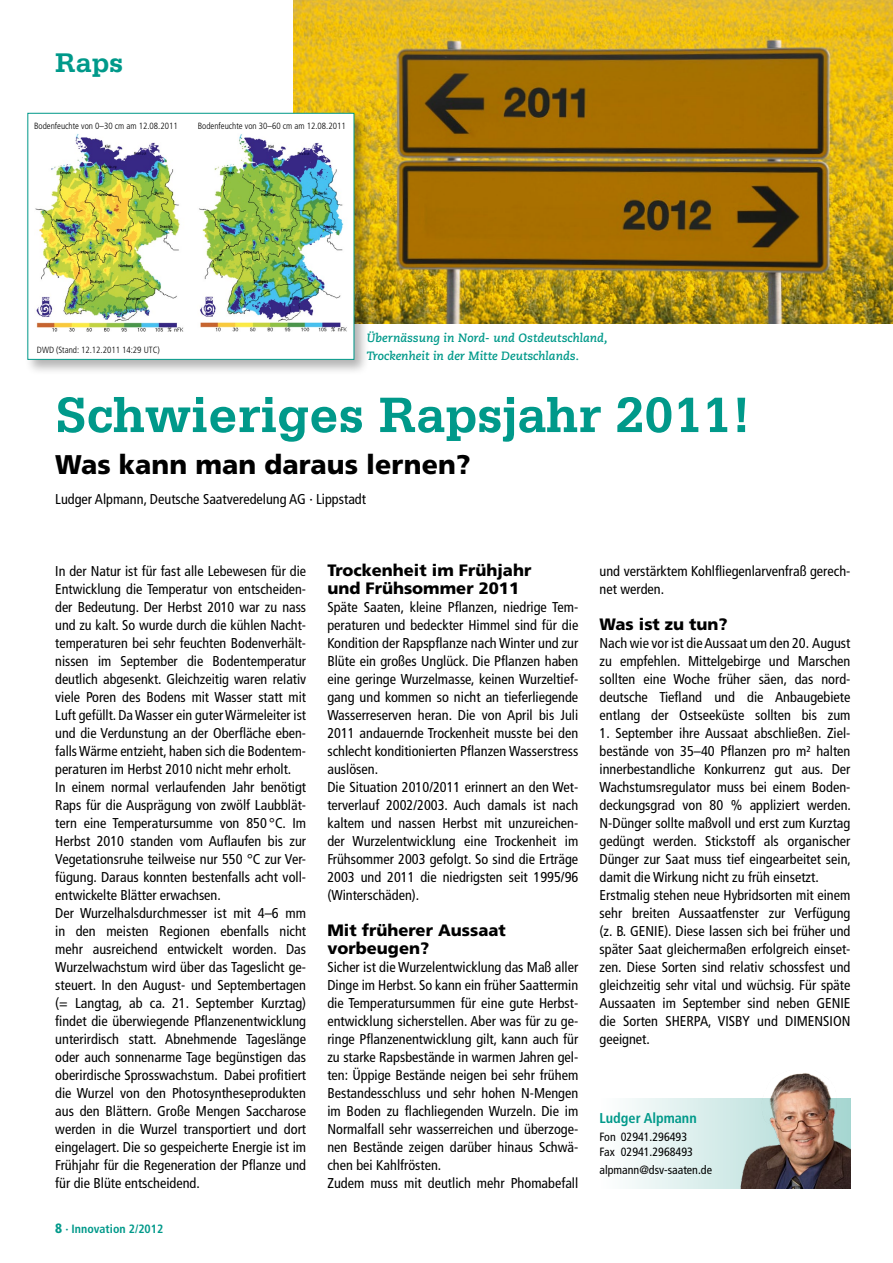
<style>
.page{position:relative;width:893px;height:1263px;background:#fff}
.page>*{position:absolute;margin:0;border:0;box-sizing:border-box;transform-origin:0 0}
.Headline{font:700 52.5px "Serifa";color:#00998a}
.t1{font:700 28.5px "Serifa";color:#00998a}
.Subhead_2__Zeile{font:900 27px "Frutiger";color:#000}
.Zwischenhead{font:900 16.5px/18px "Frutiger";color:#000}
.Fließtext{font:condensed 14.25px/18px "Frutiger";color:#000;text-align:justify}
.Autor{font:condensed 14.25px "Frutiger";color:#000}
.Autorenkasten_Name{font:700 condensed 14.25px "Frutiger";color:#00998a}
.BU_linksb{font:italic 700 12px/18px "Caecilia";color:#00998a}
.Autorenkasten_Tel__F{font:condensed 12px/14.4px "Frutiger";color:#000}
.t2{font:700 condensed 12px "Frutiger";color:#00998a}
.Quelle{font:300 condensed 9px "Frutiger";color:#000}
.s1{font-weight:900;font-size:13.5px}
</style>
<div class="page">
<img style="left:293px;top:0;width:600px;height:324px">
<svg style="left:629px;top:1098px;width:107px;height:90px;background:#e1f1ef"></svg>
<img style="left:736px;top:1075px;width:114px;height:113px">
<div style="left:25px;top:110px;width:345px;height:265px;background:#000;opacity:.3"></div>
<div style="left:27px;top:113px;width:327px;height:247px;background:#fff;border:1px solid #00998a"></div>
<img style="left:35px;top:134px;width:149px;height:197px">
<img style="left:199px;top:134px;width:148px;height:197px">
<p class="t1" style="left:55px;top:46px;width:70px">Raps</p>
<p class="Quelle" style="left:34px;top:121px;width:145px">Bodenfeuchte von 0–30 cm am 12.08.2011</p>
<p class="Quelle" style="left:198px;top:121px;width:149px">Bodenfeuchte von 30–60 cm am 12.08.2011</p>
<p class="Quelle" style="left:37px;top:344px;width:124px">DWD (Stand: 12.12.2011 14:29 UTC)</p>
<p class="BU_linksb" style="left:367px;top:329px;width:242px">Übernässung in Nord- und Ostdeutschland,<br>Trockenheit in der Mitte Deutschlands.</p>
<p class="Headline" style="left:55px;top:384px;width:698px">Schwieriges Rapsjahr 2011!</p>
<p class="Subhead_2__Zeile" style="left:55px;top:448px;width:417px">Was kann man daraus lernen?</p>
<p class="Autor" style="left:55px;top:491px;width:312px">Ludger Alpmann, Deutsche Saatveredelung AG · Lippstadt</p>
<p class="Fließtext" style="left:55px;top:562px;width:252px">In der Natur ist für fast alle Lebewesen für die Entwicklung die Temperatur von entscheiden&shy;der Bedeutung. Der Herbst 2010 war zu nass und zu kalt. So wurde durch die kühlen Nacht&shy;temperaturen bei sehr feuchten Bodenverhält&shy;nissen im September die Bodentemperatur deutlich abgesenkt. Gleichzeitig waren relativ viele Poren des Bodens mit Wasser statt mit Luft gefüllt. Da Wasser ein guter Wärmeleiter ist und die Verdunstung an der Oberfläche eben&shy;falls Wärme entzieht, haben sich die Bodentem&shy;peraturen im Herbst 2010 nicht mehr erholt.</p>
<p class="Fließtext" style="left:55px;top:778px;width:252px">In einem normal verlaufenden Jahr benötigt Raps für die Ausprägung von zwölf Laubblät&shy;tern eine Temperatursumme von 850 °C. Im Herbst 2010 standen vom Auflaufen bis zur Vegetationsruhe teilweise nur 550 °C zur Ver&shy;fügung. Daraus konnten bestenfalls acht voll&shy;entwickelte Blätter erwachsen.</p>
<p class="Fließtext" style="left:55px;top:904px;width:252px">Der Wurzelhalsdurchmesser ist mit 4–6 mm in den meisten Regionen ebenfalls nicht mehr ausreichend entwickelt worden. Das Wurzelwachstum wird über das Tageslicht ge&shy;steuert. In den August- und Septembertagen (= Langtag, ab ca. 21. September Kurztag) findet die überwiegende Pflanzenentwicklung unterirdisch statt. Abnehmende Tageslänge oder auch sonnenarme Tage begünstigen das oberirdische Sprosswachstum. Dabei profitiert die Wurzel von den Photosyntheseprodukten aus den Blättern. Große Mengen Saccharose werden in die Wurzel transportiert und dort eingelagert. Die so gespeicherte Energie ist im Frühjahr für die Regeneration der Pflanze und für die Blüte entscheidend.</p>
<p class="t2" style="left:55px;top:1222px;width:110px"><span class="s1">8</span> · Innovation 2/2012</p>
<p class="Zwischenhead" style="left:327px;top:561px;width:205px">Trockenheit im Frühjahr und Frühsommer 2011</p>
<p class="Fließtext" style="left:327px;top:598px;width:252px">Späte Saaten, kleine Pflanzen, niedrige Tem&shy;peraturen und bedeckter Himmel sind für die Kondition der Rapspflanze nach Winter und zur Blüte ein großes Unglück. Die Pflanzen haben eine geringe Wurzelmasse, keinen Wurzeltief&shy;gang und kommen so nicht an tieferliegende Wasserreserven heran. Die von April bis Juli 2011 andauernde Trockenheit musste bei den schlecht konditionierten Pflanzen Wasserstress auslösen.</p>
<p class="Fließtext" style="left:327px;top:778px;width:252px">Die Situation 2010/2011 erinnert an den Wet&shy;terverlauf 2002/2003. Auch damals ist nach kaltem und nassen Herbst mit unzureichen&shy;der Wurzelentwicklung eine Trockenheit im Frühsommer 2003 gefolgt. So sind die Erträge 2003 und 2011 die niedrigsten seit 1995/96 (Winterschäden).</p>
<p class="Zwischenhead" style="left:327px;top:921px;width:180px">Mit früherer Aussaat vorbeugen?</p>
<p class="Fließtext" style="left:327px;top:958px;width:252px">Sicher ist die Wurzelentwicklung das Maß aller Dinge im Herbst. So kann ein früher Saattermin die Temperatursummen für eine gute Herbst&shy;entwicklung sicherstellen. Aber was für zu ge&shy;ringe Pflanzenentwicklung gilt, kann auch für zu starke Rapsbestände in warmen Jahren gel&shy;ten: Üppige Bestände neigen bei sehr frühem Bestandesschluss und sehr hohen N-Mengen im Boden zu flachliegenden Wurzeln. Die im Normalfall sehr wasserreichen und überzoge&shy;nen Bestände zeigen darüber hinaus Schwä&shy;chen bei Kahlfrösten.</p>
<p class="Fließtext" style="left:327px;top:1174px;width:252px">Zudem muss mit deutlich mehr Phomabefall</p>
<p class="Fließtext" style="left:600px;top:562px;width:252px">und verstärktem Kohlfliegenlarvenfraß gerech&shy;net werden.</p>
<p class="Zwischenhead" style="left:600px;top:615px;width:130px">Was ist zu tun?</p>
<p class="Fließtext" style="left:600px;top:634px;width:252px">Nach wie vor ist die Aussaat um den 20. August zu empfehlen. Mittelgebirge und Marschen sollten eine Woche früher säen, das nord&shy;deutsche Tiefland und die Anbaugebiete entlang der Ostseeküste sollten bis zum</p>
<p class="Fließtext" style="left:600px;top:724px;width:253px">1. September ihre Aussaat abschließen. Ziel&shy;bestände von 35–40 Pflanzen pro m² halten innerbestandliche Konkurrenz gut aus. Der Wachstumsregulator muss bei einem Boden&shy;deckungsgrad von 80 % appliziert werden.<br>N-Dünger sollte maßvoll und erst zum Kurztag gedüngt werden. Stickstoff als organischer Dünger zur Saat muss tief eingearbeitet sein, damit die Wirkung nicht zu früh einsetzt.</p>
<p class="Fließtext" style="left:600px;top:886px;width:252px">Erstmalig stehen neue Hybridsorten mit einem sehr breiten Aussaatfenster zur Verfügung (z. B. GENIE). Diese lassen sich bei früher und später Saat gleichermaßen erfolgreich einset&shy;zen. Diese Sorten sind relativ schossfest und gleichzeitig sehr vital und wüchsig. Für späte Aussaaten im September sind neben GENIE die Sorten SHERPA, VISBY und DIMENSION geeignet.</p>
<p class="Autorenkasten_Name" style="left:600px;top:1109px;width:99px">Ludger Alpmann</p>
<p class="Autorenkasten_Tel__F" style="left:600px;top:1130px;width:95px">Fon 02941.296493<br>Fax 02941.2968493</p>
<p class="Autorenkasten_Tel__F" style="left:600px;top:1163px;width:114px">alpmann@dsv-saaten.de</p>
</div>
